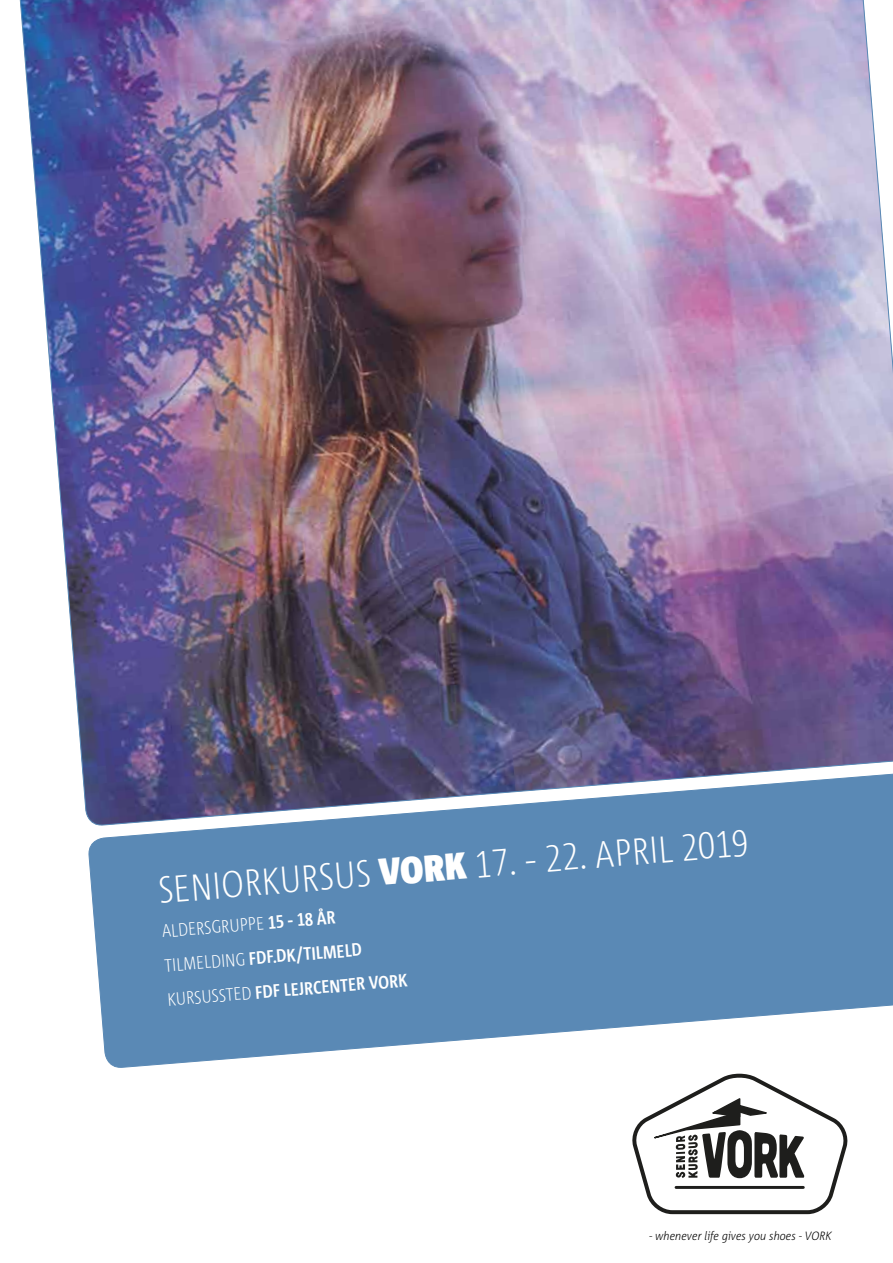
<style>
.page{position:relative;width:893px;height:1263px;background:#fff}
.page>*{position:absolute;margin:0;border:0;box-sizing:border-box;transform-origin:0 0}
.t1{font:300 37.5px "Corpid C1 s Cd";color:#fff}
.t2{font:700 18px/34.7px "Corpid C1 s Cd";color:#fff}
.t3{font:italic 300 12px "Corpid C1 s S Cd";color:#000}
.s1{font-weight:900}
.s2{font-weight:300}
</style>
<div class="page">
<svg style="left:632px;top:1074px;width:216px;height:140px"></svg>
<svg style="left:88px;top:829px;width:805px;height:239px;background:#7099bf"></svg>
<img style="left:19px;top:0;width:874px;height:829px">
<h1 class="t1" style="left:157px;top:869px;width:593px;rotate:-5deg">SENIORKURSUS <span class="s1">VORK</span> 17. - 22. APRIL 2019</h1>
<p class="t2" style="left:160px;top:914px;width:243px;rotate:-5deg"><span class="s2">ALDERSGRUPPE</span> 15 - 18 ÅR<br><span class="s2">TILMELDING</span> FDF.DK/TILMELD<br><span class="s2">KURSUSSTED</span> FDF LEJRCENTER VORK</p>
<p class="t3" style="left:649px;top:1228px;width:184px">- whenever life gives you shoes - VORK</p>
</div>
